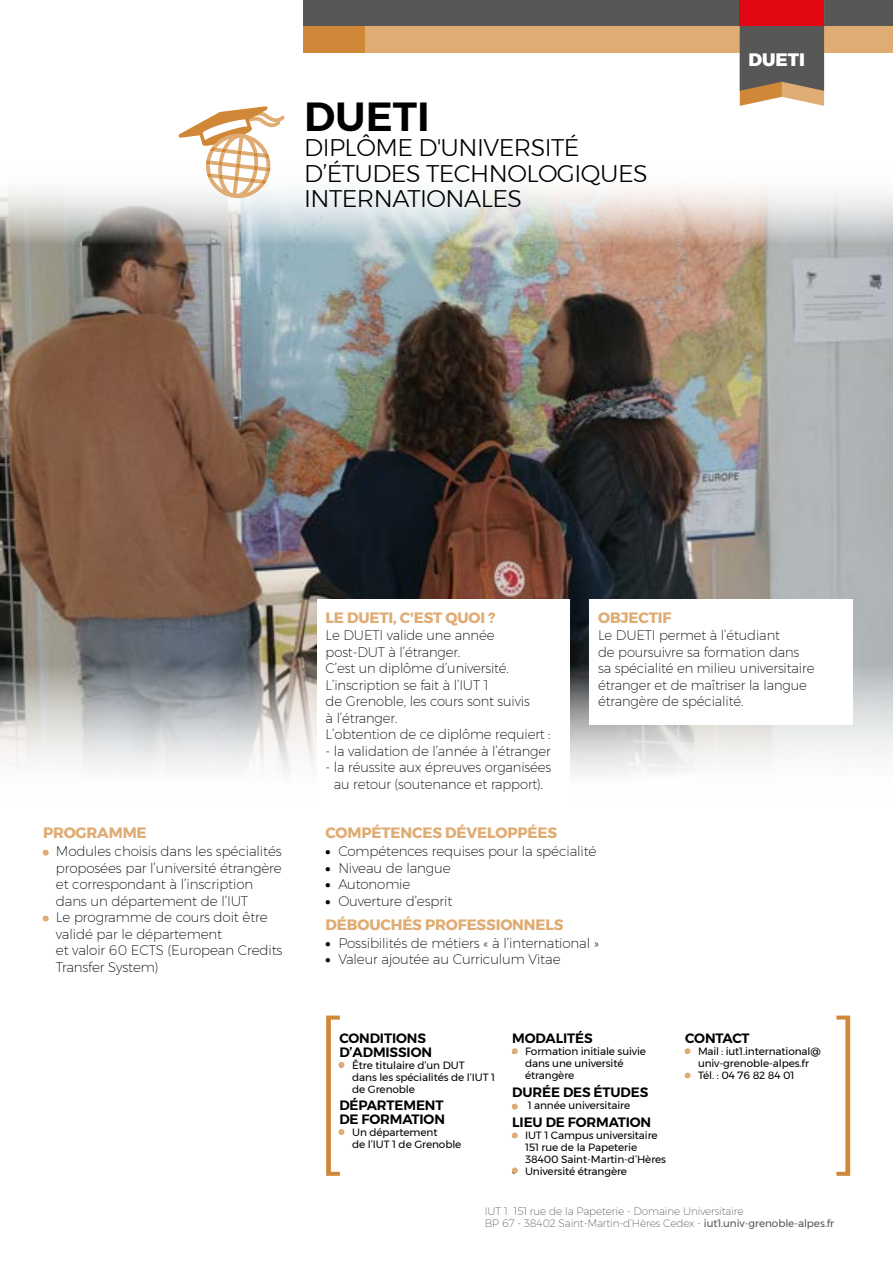
<style>
.page{position:relative;width:893px;height:1263px;background:#fff}
.page>*{position:absolute;margin:0;border:0;box-sizing:border-box;transform-origin:0 0}
.t1{font:600 40.5px "Montserrat";color:#000}
.titre_edito{font:300 24px/25.5px "Montserrat";letter-spacing:-.02em;color:#000}
.t2{font:800 18px "Montserrat";color:#fff}
.DUETI{font:700 15px "Montserrat";letter-spacing:-.01em;color:#dfac74}
.Texte_domaines_et_ob{font:200 13.5px/16.5px "Montserrat";letter-spacing:-.01em;color:#000}
.Titre_infos{font:600 13.5px/13.5px "Montserrat";letter-spacing:-.01em;color:#000}
.t3{font:10.5px/12px "Montserrat";letter-spacing:-.01em;color:#000}
.t4{font:200 10.5px "Montserrat";letter-spacing:-.01em;color:#575756}
.s1{font-weight:900}
.s2{font-weight:400}
</style>
<div class="page">
<img style="left:0;top:186px;width:893px;height:588px">
<div style="left:317px;top:600px;width:252px;height:205px;background:#fff"></div>
<svg style="left:43px;top:850px;width:6px;height:5px"></svg>
<svg style="left:43px;top:915px;width:6px;height:6px"></svg>
<svg style="left:836px;top:1015px;width:14px;height:161px"></svg>
<svg style="left:326px;top:1015px;width:18px;height:161px"></svg>
<svg style="left:512px;top:1048px;width:6px;height:6px"></svg>
<svg style="left:512px;top:1104px;width:6px;height:6px"></svg>
<svg style="left:512px;top:1132px;width:6px;height:6px"></svg>
<svg style="left:512px;top:1167px;width:6px;height:6px"></svg>
<svg style="left:685px;top:1048px;width:6px;height:6px"></svg>
<svg style="left:685px;top:1072px;width:6px;height:6px"></svg>
<div style="left:590px;top:600px;width:263px;height:125px;background:#fff"></div>
<div style="left:303px;top:26px;width:63px;height:27px;background:#d08737"></div>
<div style="left:366px;top:19px;width:527px;height:34px;background:#dfac74"></div>
<div style="left:303px;top:0;width:590px;height:26px;background:#575756"></div>
<svg style="left:740px;top:26px;width:84px;height:80px;background:#796d5f"></svg>
<div style="left:740px;top:0;width:84px;height:26px;background:#e30613"></div>
<svg style="left:178px;top:106px;width:107px;height:93px"></svg>
<p class="t1" style="left:304px;top:84px;width:127px">DUETI</p>
<p class="titre_edito" style="left:304px;top:135px;width:345px">DIPLÔME D'UNIVERSITÉ<br>D’ÉTUDES TECHNOLOGIQUES<br>INTERNATIONALES</p>
<p class="t2" style="left:748px;top:45px;width:58px">DUETI</p>
<p class="DUETI" style="left:43px;top:821px;width:105px">PROGRAMME</p>
<p class="Texte_domaines_et_ob" style="left:56px;top:843px;width:227px;text-indent:-13px"><span class="s1">•</span> Modules choisis dans les spécialités proposées par l’université étrangère et correspondant à l’inscription dans un département de l’IUT</p>
<p class="Texte_domaines_et_ob" style="left:56px;top:909px;width:228px;text-indent:-13px"><span class="s1">•</span> Le programme de cours doit être validé par le département<br>et valoir 60 ECTS (European Credits<br>Transfer System)</p>
<p class="DUETI" style="left:326px;top:605px;width:171px">LE DUETI, C'EST QUOI ?</p>
<p class="Texte_domaines_et_ob" style="left:326px;top:627px;width:170px">Le DUETI valide une année</p>
<p class="Texte_domaines_et_ob" style="left:326px;top:644px;width:136px">post-DUT à l’étranger.</p>
<p class="Texte_domaines_et_ob" style="left:326px;top:660px;width:185px">C’est un diplôme d’université.</p>
<p class="Texte_domaines_et_ob" style="left:326px;top:677px;width:206px">L’inscription se fait à l’IUT 1<br>de Grenoble, les cours sont suivis à l’étranger.</p>
<p class="Texte_domaines_et_ob" style="left:326px;top:726px;width:227px">L’obtention de ce diplôme requiert :</p>
<p class="Texte_domaines_et_ob" style="left:326px;top:743px;width:227px">- la validation de l’année à l’étranger</p>
<p class="Texte_domaines_et_ob" style="left:326px;top:759px;width:227px;text-align:center">- la réussite aux épreuves organisées au retour (soutenance et rapport).</p>
<p class="DUETI" style="left:326px;top:821px;width:233px">COMPÉTENCES DÉVELOPPÉES</p>
<p class="Texte_domaines_et_ob" style="left:326px;top:843px;width:272px"><span class="s1">•</span> Compétences requises pour la spécialité</p>
<p class="Texte_domaines_et_ob" style="left:326px;top:859px;width:127px"><span class="s1">•</span> Niveau de langue</p>
<p class="Texte_domaines_et_ob" style="left:326px;top:876px;width:86px"><span class="s1">•</span> Autonomie</p>
<p class="Texte_domaines_et_ob" style="left:326px;top:892px;width:128px"><span class="s1">•</span> Ouverture d’esprit</p>
<p class="DUETI" style="left:326px;top:912px;width:239px">DÉBOUCHÉS PROFESSIONNELS</p>
<p class="Texte_domaines_et_ob" style="left:326px;top:934px;width:275px"><span class="s1">•</span> Possibilités de métiers « à l’international »</p>
<p class="Texte_domaines_et_ob" style="left:326px;top:951px;width:237px"><span class="s1">•</span> Valeur ajoutée au Curriculum Vitae</p>
<p class="DUETI" style="left:598px;top:605px;width:75px">OBJECTIF</p>
<p class="Texte_domaines_et_ob" style="left:598px;top:627px;width:218px">Le DUETI permet à l’étudiant<br>de poursuivre sa formation dans sa spécialité en milieu universitaire étranger et de maîtriser la langue étrangère de spécialité.</p>
<p class="Titre_infos" style="left:339px;top:1031px;width:94px">CONDITIONS<br>D’ADMISSION</p>
<p class="t3" style="left:352px;top:1059px;width:144px;text-indent:-13px"><span class="s1">•</span> Être titulaire d’un DUT<br>dans les spécialités de l’IUT 1 de Grenoble</p>
<p class="Titre_infos" style="left:339px;top:1099px;width:107px">DÉPARTEMENT<br>DE FORMATION</p>
<p class="t3" style="left:352px;top:1126px;width:111px;text-indent:-13px"><span class="s1">•</span> Un département<br>de l’IUT 1 de Grenoble</p>
<p class="Titre_infos" style="left:512px;top:1031px;width:82px">MODALITÉS</p>
<p class="t3" style="left:525px;top:1045px;width:122px;text-indent:-13px"><span class="s1">•</span> Formation initiale suivie dans une université étrangère</p>
<p class="Titre_infos" style="left:512px;top:1085px;width:137px">DURÉE DES ÉTUDES</p>
<p class="t3" style="left:512px;top:1099px;width:119px"><span class="s1">•</span> 1 année universitaire</p>
<p class="Titre_infos" style="left:512px;top:1115px;width:140px">LIEU DE FORMATION</p>
<p class="t3" style="left:525px;top:1129px;width:143px;text-indent:-13px"><span class="s1">•</span> IUT 1 Campus universitaire<br>151 rue de la Papeterie<br>38400 Saint-Martin-d’Hères</p>
<p class="t3" style="left:512px;top:1165px;width:116px"><span class="s1">•</span> Université étrangère</p>
<p class="Titre_infos" style="left:685px;top:1031px;width:66px">CONTACT</p>
<p class="t3" style="left:685px;top:1045px;width:137px;text-align:center"><span class="s1">•</span> Mail : iut1.international@ univ-grenoble-alpes.fr</p>
<p class="t3" style="left:685px;top:1069px;width:111px"><span class="s1">•</span> Tél. : 04 76 82 84 01</p>
<p class="t4" style="left:485px;top:1204px;width:260px">IUT 1 151 rue de la Papeterie - Domaine Universitaire</p>
<p class="t4" style="left:485px;top:1216px;width:351px">BP 67 - 38402 Saint-Martin-d’Hères Cedex - <span class="s2">iut1.univ-grenoble-alpes.fr</span></p>
</div>
